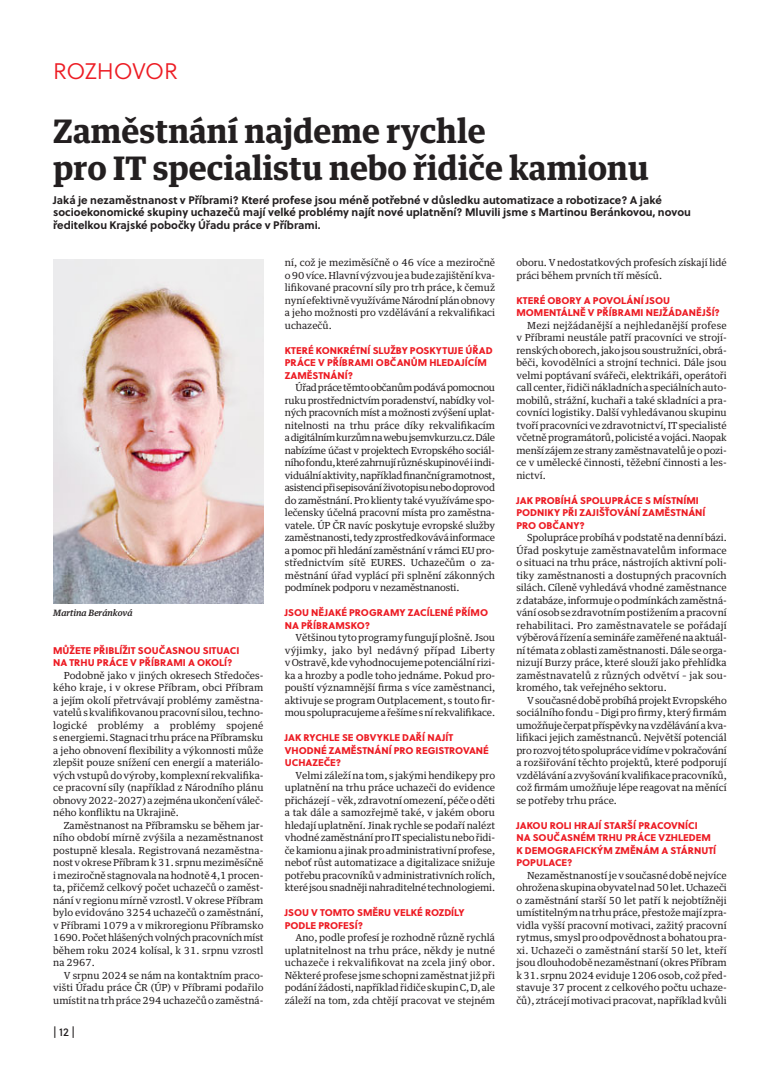
<style>
.page{position:relative;width:780px;height:1088px;background:#fff}
.page>*{position:absolute;margin:0;border:0;box-sizing:border-box;transform-origin:0 0}
.t1{font:700 32.5px/37.5px "Guardian Text Egyp";color:#231f20}
.t2{font:22.5px "Soleil Lt";letter-spacing:-.02em;color:#ed1c24}
.t3{font:11.25px "Soleil Bk";color:#231f20}
.t4{font:700 11px/12.5px "Soleil";color:#231f20}
.t5{font:9.75px/12.5px "Guardian Text Egyp";color:#231f20;text-align:justify}
.t6{font:9.75px/12.5px "Soleil Xb";color:#ed1c24}
.t7{font:italic 500 8.75px "Guardian Text Egyp";color:#231f20}
</style>
<div class="page">
<img style="left:53px;top:260px;width:210px;height:343px">
<h2 class="t2" style="left:53px;top:58px;width:126px">ROZHOVOR</h2>
<h1 class="t1" style="left:53px;top:114px;width:597px">Zaměstnání najdeme rychle<br>pro IT specialistu nebo řidiče kamionu</h1>
<p class="t4" style="left:53px;top:194px;width:639px">Jaká je nezaměstnanost v Příbrami? Které profese jsou méně potřebné v důsledku automatizace a robotizace? A jaké socioekonomické skupiny uchazečů mají velké problémy najít nové uplatnění? Mluvili jsme s Martinou Beránkovou, novou ředitelkou Krajské pobočky Úřadu práce v Příbrami.</p>
<p class="t7" style="left:53px;top:609px;width:81px">Martina Beránková</p>
<p class="t6" style="left:53px;top:644px;width:188px">MŮŽETE PŘIBLÍŽIT SOUČASNOU SITUACI<br>NA TRHU PRÁCE V PŘÍBRAMI A OKOLÍ?</p>
<p class="t5" style="left:53px;top:670px;width:212px;text-indent:11px">Podobně jako v jiných okresech Středočes&shy;kého kraje, i v okrese Příbram, obci Příbram a jejím okolí přetrvávají problémy zaměstna&shy;vatelů s kvalifikovanou pracovní silou, techno&shy;logické problémy a problémy spojené s energiemi. Stagnaci trhu práce na Příbramsku a jeho obnovení flexibility a výkonnosti může zlepšit pouze snížení cen energií a materiálo&shy;vých vstupů do výroby, komplexní rekvalifika&shy;ce pracovní síly (například z Národního plánu obnovy 2022–2027) a zejména ukončení váleč&shy;ného konfliktu na Ukrajině.</p>
<p class="t5" style="left:53px;top:820px;width:212px;text-indent:11px">Zaměstnanost na Příbramsku se během jar&shy;ního období mírně zvýšila a nezaměstnanost postupně klesala. Registrovaná nezaměstna&shy;nost v okrese Příbram k 31. srpnu meziměsíčně i meziročně stagnovala na hodnotě 4,1 procen&shy;ta, přičemž celkový počet uchazečů o zaměst - nání v regionu mírně vzrostl. V okrese Příbram bylo evidováno 3254 uchazečů o zaměstnání, v Příbrami 1079 a v mikroregionu Příbramsko 1690. Počet hlášených volných pracovních míst během roku 2024 kolísal, k 31. srpnu vzrostl na 2967.</p>
<p class="t5" style="left:53px;top:970px;width:212px;text-indent:11px">V srpnu 2024 se nám na kontaktním praco&shy;višti Úřadu práce ČR (ÚP) v Příbrami podařilo umístit na trh práce 294 uchazečů o zaměstná-</p>
<p class="t3" style="left:53px;top:1026px;width:23px">| 12 |</p>
<p class="t5" style="left:285px;top:257px;width:212px">ní, což je meziměsíčně o 46 více a meziročně o 90 více. Hlavní výzvou je a bude zajištění kva&shy;lifikované pracovní síly pro trh práce, k čemuž nyní efektivně využíváme Národní plán obnovy a jeho možnosti pro vzdělávání a rekvalifikaci uchazečů.</p>
<p class="t6" style="left:285px;top:344px;width:209px">KTERÉ KONKRÉTNÍ SLUŽBY POSKYTUJE ÚŘAD<br>PRÁCE V PŘÍBRAMI OBČANŮM HLEDAJÍCÍM<br>ZAMĚSTNÁNÍ?</p>
<p class="t5" style="left:285px;top:382px;width:212px;text-indent:11px">Úřad práce těmto občanům podává pomocnou ruku prostřednictvím poradenství, nabídky vol&shy;ných pracovních míst a možnosti zvýšení uplat&shy;nitelnosti na trhu práce díky rekvalifikacím adigitálním kurzům na webu jsemvkurzu.cz.Dále nabízíme účast v projektech Evropského sociál&shy;ního fondu, které zahrnují různé skupinové iindi&shy;viduální aktivity, například finanční gramotnost, asistenci při sepisování životopisu nebo doprovod do zaměstnání. Pro klienty také využíváme spo&shy;lečensky účelná pracovní místa pro zaměstna&shy;vatele. ÚP ČR navíc poskytuje evropské služby zaměstnanosti, tedy zprostředkovává informace a pomoc při hledání zaměstnání v rámci EU pro&shy;střednictvím sítě EURES. Uchazečům o za - městnání úřad vyplácí při splnění zákonných podmínek podporu v nezaměstnanosti.</p>
<p class="t6" style="left:285px;top:606px;width:205px">JSOU NĚJAKÉ PROGRAMY ZACÍLENÉ PŘÍMO<br>NA PŘÍBRAMSKO?</p>
<p class="t5" style="left:285px;top:632px;width:212px;text-indent:11px">Většinou tyto programy fungují plošně. Jsou výjimky, jako byl nedávný případ Liberty v Ostravě, kde vyhodnocujeme potenciální rizi&shy;ka a hrozby a podle toho jednáme. Pokud pro&shy;pouští významnější firma s více zaměstnanci, aktivuje se program Outplacement, s touto fir&shy;mou spolupracujeme a řešíme s ní rekvalifikace.</p>
<p class="t6" style="left:285px;top:731px;width:205px">JAK RYCHLE SE OBVYKLE DAŘÍ NAJÍT<br>VHODNÉ ZAMĚSTNÁNÍ PRO REGISTROVANÉ<br>UCHAZEČE?</p>
<p class="t5" style="left:285px;top:770px;width:212px;text-indent:11px">Velmi záleží na tom, s jakými hendikepy pro uplatnění na trhu práce uchazeči do evidence přicházejí – věk, zdravotní omezení, péče o děti a tak dále a samozřejmě také, v jakém oboru hledají uplatnění. Jinak rychle se podaří nalézt vhodné zaměstnání pro IT specialistu nebo řidi&shy;če kamionu a jinak pro administrativní profese, neboť růst automatizace a digitalizace snižuje potřebu pracovníků v administrativních rolích, které jsou snadněji nahraditelné technologiemi.</p>
<p class="t6" style="left:285px;top:906px;width:181px">JSOU V TOMTO SMĚRU VELKÉ ROZDÍLY<br>PODLE PROFESÍ?</p>
<p class="t5" style="left:285px;top:932px;width:212px;text-indent:11px">Ano, podle profesí je rozhodně různě rychlá uplatnitelnost na trhu práce, někdy je nutné uchazeče i rekvalifikovat na zcela jiný obor.<br>Některé profese jsme schopni zaměstnat již při podání žádosti, například řidiče skupin C, D, ale záleží na tom, zda chtějí pracovat ve stejném</p>
<p class="t5" style="left:516px;top:257px;width:212px">oboru. V nedostatkových profesích získají lidé práci během prvních tří měsíců.</p>
<p class="t6" style="left:516px;top:294px;width:205px">KTERÉ OBORY A POVOLÁNÍ JSOU<br>MOMENTÁLNĚ V PŘÍBRAMI NEJŽÁDANĚJŠÍ?</p>
<p class="t5" style="left:516px;top:320px;width:212px;text-indent:11px">Mezi nejžádanější a nejhledanější profese v Příbrami neustále patří pracovníci ve strojí&shy;renských oborech, jako jsou soustružníci, obrá&shy;běči, kovodělníci a strojní technici. Dále jsou velmi poptávaní svářeči, elektrikáři, operátoři call center, řidiči nákladních a speciálních auto&shy;mobilů, strážní, kuchaři a také skladníci a pra&shy;covníci logistiky. Další vyhledávanou skupinu tvoří pracovníci ve zdravotnictví, IT specialisté včetně programátorů, policisté a vojáci. Naopak menší zájem ze strany zaměstnavatelů je o pozi&shy;ce v umělecké činnosti, těžební činnosti a les&shy;nictví.</p>
<p class="t6" style="left:516px;top:494px;width:190px">JAK PROBÍHÁ SPOLUPRÁCE S MÍSTNÍMI<br>PODNIKY PŘI ZAJIŠŤOVÁNÍ ZAMĚSTNÁNÍ<br>PRO OBČANY?</p>
<p class="t5" style="left:516px;top:532px;width:212px;text-indent:11px">Spolupráce probíhá v podstatě na denní bázi.<br>Úřad poskytuje zaměstnavatelům informace o situaci na trhu práce, nástrojích aktivní poli&shy;tiky zaměstnanosti a dostupných pracovních silách. Cíleně vyhledává vhodné zaměstnance z databáze, informuje o podmínkách zaměstná&shy;vání osob se zdravotním postižením a pracovní rehabilitaci. Pro zaměstnavatele se pořádají výběrová řízení a semináře zaměřené na aktuál - ní témata z oblasti zaměstnanosti. Dále se orga&shy;nizují Burzy práce, které slouží jako přehlídka zaměstnavatelů z různých odvětví – jak sou&shy;kromého, tak veřejného sektoru.</p>
<p class="t5" style="left:516px;top:695px;width:212px;text-indent:11px">V současné době probíhá projekt Evropského sociálního fondu – Digi pro firmy, který firmám umožňuje čerpat příspěvky na vzdělávání a kva&shy;lifikaci jejich zaměstnanců. Největší potenciál pro rozvoj této spolupráce vidíme v pokračování a rozšiřování těchto projektů, které podporují vzdělávání a zvyšování kvalifikace pracovníků, což firmám umožňuje lépe reagovat na měnící se potřeby trhu práce.</p>
<p class="t6" style="left:516px;top:819px;width:201px">JAKOU ROLI HRAJÍ STARŠÍ PRACOVNÍCI<br>NA SOUČASNÉM TRHU PRÁCE VZHLEDEM<br>K DEMOGRAFICKÝM ZMĚNÁM A STÁRNUTÍ<br>POPULACE?</p>
<p class="t5" style="left:516px;top:870px;width:212px;text-indent:11px">Nezaměstnaností je v současné době nejvíce ohrožena skupina obyvatel nad 50 let. Uchazeči o zaměstnání starší 50 let patří k nejobtížněji umístitelným na trhu práce, přestože mají zpra&shy;vidla vyšší pracovní motivaci, zažitý pracovní rytmus, smysl pro odpovědnost a bohatou pra&shy;xi. Uchazeči o zaměstnání starší 50 let, kteří jsou dlouhodobě nezaměstnaní (okres Příbram k 31. srpnu 2024 eviduje 1206 osob, což před&shy;stavuje 37 procent z celkového počtu uchaze&shy;čů), ztrácejí motivaci pracovat, například kvůli</p>
</div>
